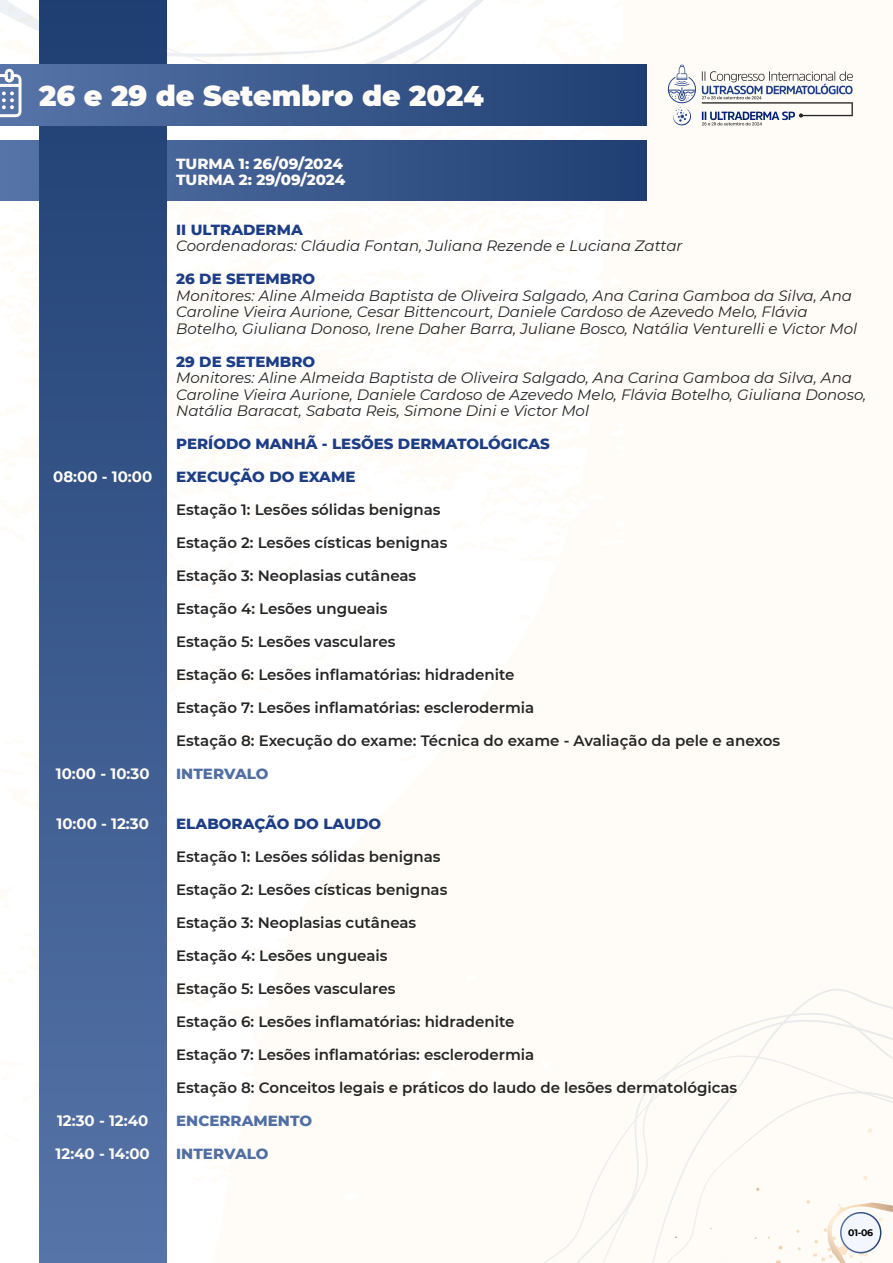
<style>
.page{position:relative;width:893px;height:1263px;background:#fffcf8}
.page>*{position:absolute;margin:0;border:0;box-sizing:border-box;transform-origin:0 0}
.t1{font:900 28.5px "Montserrat";color:#fffcf8}
.t2{font:600 15px "Montserrat";color:#252525}
.t3{font:italic 15px/16.5px "Montserrat";color:#252525}
.t4{font:800 15px "Montserrat";color:#1d3e87}
.t5{font:700 15px "Montserrat";color:#fffcf8}
.t6{font:800 15px/16.5px "Montserrat";color:#fffcf8}
.t7{font:800 15px "Montserrat";color:#516fa3}
.t8{font:700 9.45px "Montserrat";color:#000}
</style>
<div class="page">
<svg style="left:606px;top:64px;width:18px;height:1px"></svg>
<svg style="left:544px;top:1088px;width:105px;height:175px"></svg>
<svg style="left:649px;top:989px;width:244px;height:274px"></svg>
<svg style="left:662px;top:1091px;width:231px;height:172px"></svg>
<svg style="left:0;top:140px;width:646px;height:61px;background:#355488"></svg>
<svg style="left:668px;top:65px;width:185px;height:61px"></svg>
<svg style="left:39px;top:125px;width:128px;height:1138px;background:#3c5b8f"></svg>
<div style="left:841px;top:1213px;width:40px;height:40px;background:#f3f5ff;border-radius:50%"></div>
<div style="left:840px;top:1212px;width:41px;height:41px;border:2px solid #fff;border-radius:50%"></div>
<div style="left:0;top:65px;width:646px;height:60px;background:linear-gradient(to right,#5775a8,#1e3d71)"></div>
<svg style="left:0;top:0;width:508px;height:117px"></svg>
<h1 class="t1" style="left:39px;top:74px;width:446px">26 e 29 de Setembro de 2024</h1>
<p class="t5" style="left:53px;top:466px;width:101px">08:00 - 10:00</p>
<p class="t5" style="left:56px;top:763px;width:95px">10:00 - 10:30</p>
<p class="t5" style="left:56px;top:812px;width:94px">10:00 - 12:30</p>
<p class="t5" style="left:57px;top:1109px;width:93px">12:30 - 12:40</p>
<p class="t5" style="left:56px;top:1142px;width:96px">12:40 - 14:00</p>
<p class="t6" style="left:176px;top:154px;width:171px">TURMA 1: 26/09/2024<br>TURMA 2: 29/09/2024</p>
<p class="t4" style="left:176px;top:218px;width:128px">II ULTRADERMA</p>
<p class="t3" style="left:176px;top:237px;width:508px">Coordenadoras: Cláudia Fontan, Juliana Rezende e Luciana Zattar</p>
<p class="t4" style="left:176px;top:268px;width:140px">26 DE SETEMBRO</p>
<p class="t3" style="left:176px;top:287px;width:682px">Monitores: Aline Almeida Baptista de Oliveira Salgado, Ana Carina Gamboa da Silva, Ana<br>Caroline Vieira Aurione, Cesar Bittencourt, Daniele Cardoso de Azevedo Melo, Flávia<br>Botelho, Giuliana Donoso, Irene Daher Barra, Juliane Bosco, Natália Venturelli e Victor Mol</p>
<p class="t4" style="left:176px;top:350px;width:140px">29 DE SETEMBRO</p>
<p class="t3" style="left:176px;top:369px;width:692px">Monitores: Aline Almeida Baptista de Oliveira Salgado, Ana Carina Gamboa da Silva, Ana<br>Caroline Vieira Aurione, Daniele Cardoso de Azevedo Melo, Flávia Botelho, Giuliana Donoso,<br>Natália Baracat, Sabata Reis, Simone Dini e Victor Mol</p>
<p class="t4" style="left:176px;top:433px;width:375px">PERÍODO MANHÃ - LESÕES DERMATOLÓGICAS</p>
<p class="t4" style="left:176px;top:466px;width:181px">EXECUÇÃO DO EXAME</p>
<p class="t2" style="left:176px;top:499px;width:266px">Estação 1: Lesões sólidas benignas</p>
<p class="t2" style="left:176px;top:532px;width:273px">Estação 2: Lesões císticas benignas</p>
<p class="t2" style="left:176px;top:565px;width:242px">Estação 3: Neoplasias cutâneas</p>
<p class="t2" style="left:176px;top:598px;width:213px">Estação 4: Lesões ungueais</p>
<p class="t2" style="left:176px;top:631px;width:221px">Estação 5: Lesões vasculares</p>
<p class="t2" style="left:176px;top:664px;width:340px">Estação 6: Lesões inflamatórias: hidradenite</p>
<p class="t2" style="left:176px;top:697px;width:360px">Estação 7: Lesões inflamatórias: esclerodermia</p>
<p class="t2" style="left:176px;top:730px;width:605px">Estação 8: Execução do exame: Técnica do exame - Avaliação da pele e anexos</p>
<p class="t7" style="left:176px;top:763px;width:94px">INTERVALO</p>
<p class="t4" style="left:176px;top:812px;width:206px">ELABORAÇÃO DO LAUDO</p>
<p class="t2" style="left:176px;top:846px;width:266px">Estação 1: Lesões sólidas benignas</p>
<p class="t2" style="left:176px;top:879px;width:273px">Estação 2: Lesões císticas benignas</p>
<p class="t2" style="left:176px;top:912px;width:242px">Estação 3: Neoplasias cutâneas</p>
<p class="t2" style="left:176px;top:945px;width:213px">Estação 4: Lesões ungueais</p>
<p class="t2" style="left:176px;top:978px;width:221px">Estação 5: Lesões vasculares</p>
<p class="t2" style="left:176px;top:1011px;width:340px">Estação 6: Lesões inflamatórias: hidradenite</p>
<p class="t2" style="left:176px;top:1044px;width:360px">Estação 7: Lesões inflamatórias: esclerodermia</p>
<p class="t2" style="left:176px;top:1077px;width:563px">Estação 8: Conceitos legais e práticos do laudo de lesões dermatológicas</p>
<p class="t7" style="left:176px;top:1109px;width:137px">ENCERRAMENTO</p>
<p class="t7" style="left:176px;top:1142px;width:94px">INTERVALO</p>
<p class="t8" style="left:848px;top:1226px;width:26px">01-06</p>
</div>
